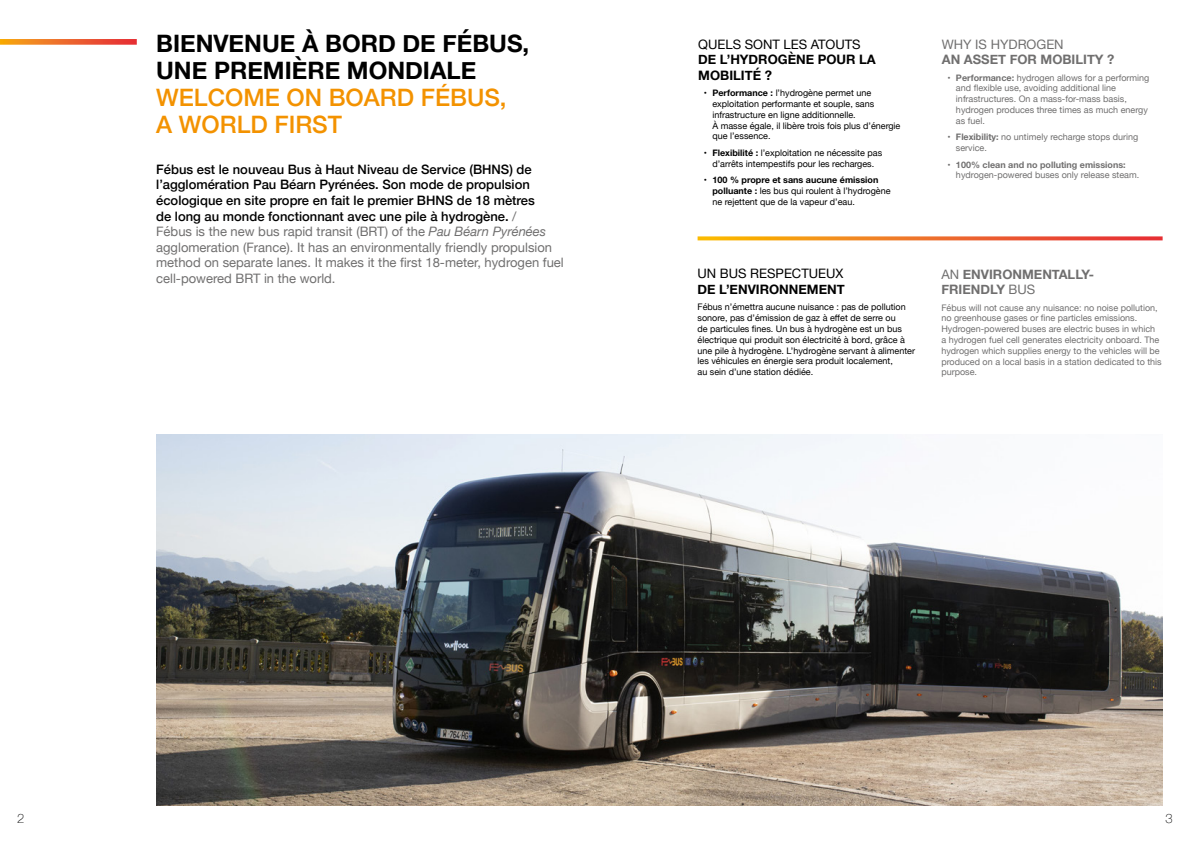
<style>
.page{position:relative;width:1191px;height:842px;background:#fff}
.page>*{position:absolute;margin:0;border:0;box-sizing:border-box;transform-origin:0 0}
.t1{font:700 24px/27px "Helvetica Neue";color:#000}
.t2{font:500 24px/27px "Helvetica Neue";color:#f39200}
.t3{font:500 13px/15.6px "Helvetica Neue";color:#000}
.t4{font:700 13px/15.6px "Helvetica Neue";color:#706f6f}
.t5{font:700 13px/15.6px "Helvetica Neue";color:#000}
.t6{font:13px "Helvetica Neue";color:#000}
.t7{font:13px "Helvetica Neue";color:#706f6f}
.t8{font:100 13px "Helvetica Neue";color:#000}
.t9{font:9px/10.8px "Helvetica Neue";color:#000}
.t10{font:9px/10.8px "Helvetica Neue";color:#706f6f}
.t11{font:700 9px "Helvetica Neue LT Std";color:#706f6f}
.t12{font:700 9px "Helvetica Neue LT Std";color:#000}
.s1{font-weight:400;color:#706f6f}
.s2{font-weight:400;font-style:italic;color:#706f6f}
.s3{font-family:"Helvetica Neue LT Std";font-weight:700}
.s4{font-family:"Helvetica Neue";font-weight:400}
.s5{font-weight:400}
</style>
<div class="page">
<svg style="left:0;top:39px;width:137px;height:6px"></svg>
<svg style="left:697px;top:236px;width:465px;height:4px;background:#f0803a"></svg>
<img style="left:156px;top:434px;width:1006px;height:371px">
<h1 class="t1" style="left:156px;top:30px;width:374px">BIENVENUE À BORD DE FÉBUS,<br>UNE PREMIÈRE MONDIALE</h1>
<h1 class="t2" style="left:156px;top:82px;width:352px">WELCOME ON BOARD FÉBUS,<br>A WORLD FIRST</h1>
<p class="t3" style="left:156px;top:160px;width:409px">Fébus est le nouveau Bus à Haut Niveau de Service (BHNS) de l’agglomération Pau Béarn Pyrénées. Son mode de propulsion écologique en site propre en fait le premier BHNS de 18 mètres<br>de long au monde fonctionnant avec une pile à hydrogène. <span class="s1">/<br>Fébus is the new bus rapid transit (BRT) of the</span> <span class="s2">Pau Béarn Pyrénées </span><span class="s1">agglomeration (France). It has an environmentally friendly propulsion method on separate lanes. It makes it the first 18-meter, hydrogen fuel cell-powered BRT in the world.</span></p>
<h2 class="t6" style="left:698px;top:35px;width:164px">QUELS SONT LES ATOUTS</h2>
<h2 class="t5" style="left:698px;top:52px;width:179px">DE L’HYDROGÈNE POUR LA<br>MOBILITÉ ?</h2>
<p class="t9" style="left:712px;top:88px;width:189px;text-indent:-9px">• <span class="s3">Performance :</span> l’hydrogène permet une exploitation performante et souple, sans infrastructure en ligne additionnelle.<br>À masse égale, il libère trois fois plus d’énergie que l’essence.</p>
<p class="t9" style="left:704px;top:148px;width:180px;text-align:center">• <span class="s3">Flexibilité :</span> l’exploitation ne nécessite pas d’arrêts intempestifs pour les recharges.</p>
<p class="t12" style="left:704px;top:174px;width:176px"><span class="s4">•</span> 100 % propre et sans aucune émission</p>
<p class="t9" style="left:712px;top:186px;width:180px"><span class="s3">polluante :</span> les bus qui roulent à l’hydrogène ne rejettent que de la vapeur d’eau.</p>
<h2 class="t6" style="left:697px;top:264px;width:147px">UN BUS RESPECTUEUX</h2>
<h2 class="t5" style="left:697px;top:282px;width:149px">DE L’ENVIRONNEMENT</h2>
<p class="t9" style="left:697px;top:302px;width:219px">Fébus n’émettra aucune nuisance : pas de pollution sonore, pas d’émission de gaz à effet de serre ou<br>de particules fines. Un bus à hydrogène est un bus électrique qui produit son électricité à bord, grâce à une pile à hydrogène. L’hydrogène servant à alimenter les véhicules en énergie sera produit localement,<br>au sein d’une station dédiée.</p>
<h2 class="t7" style="left:941px;top:35px;width:123px">WHY IS HYDROGEN</h2>
<h2 class="t4" style="left:941px;top:52px;width:174px">AN ASSET FOR MOBILITY ?</h2>
<p class="t10" style="left:956px;top:73px;width:195px;text-indent:-9px">• <span class="s3">Performance:</span> hydrogen allows for a performing and flexible use, avoiding additional line infrastructures. On a mass-for-mass basis, hydrogen produces three times as much energy as fuel.</p>
<p class="t10" style="left:956px;top:132px;width:184px;text-indent:-9px">• <span class="s3">Flexibility:</span> no untimely recharge stops during service.</p>
<p class="t11" style="left:947px;top:159px;width:180px"><span class="s4">•</span> 100% clean and no polluting emissions:</p>
<p class="t10" style="left:956px;top:170px;width:185px">hydrogen-powered buses only release steam.</p>
<h2 class="t4" style="left:941px;top:266px;width:154px"><span class="s5">AN</span> ENVIRONMENTALLY-<br>FRIENDLY <span class="s5">BUS</span></h2>
<p class="t10" style="left:941px;top:303px;width:222px">Fébus will not cause any nuisance: no noise pollution, no greenhouse gases or fine particles emissions.<br>Hydrogen-powered buses are electric buses in which a hydrogen fuel cell generates electricity onboard. The hydrogen which supplies energy to the vehicles will be produced on a local basis in a station dedicated to this purpose.</p>
<h2 class="t8" style="left:17px;top:808px;width:9px">2</h2>
<h2 class="t8" style="left:1165px;top:808px;width:9px">3</h2>
</div>
